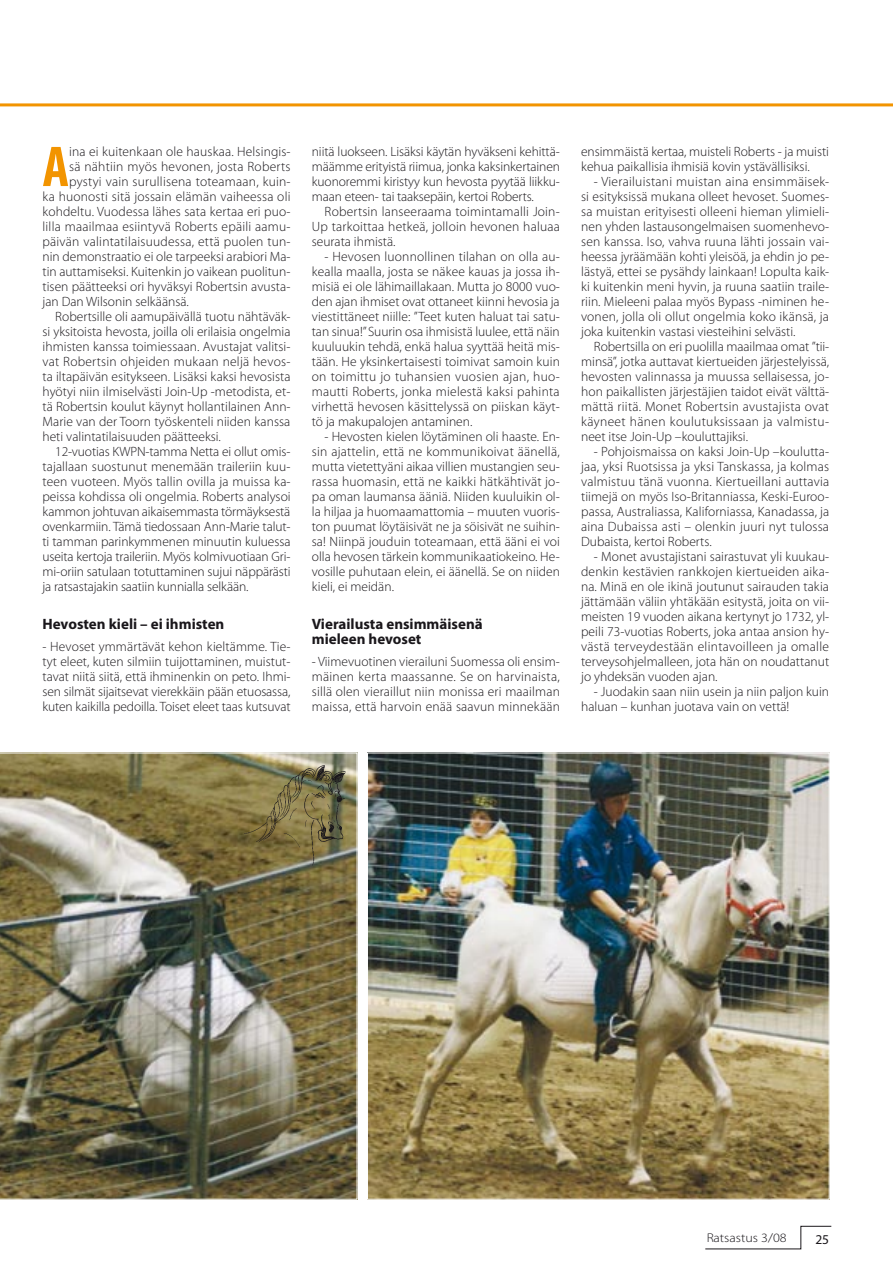
<style>
.page{position:relative;width:893px;height:1263px;background:#fff}
.page>*{position:absolute;margin:0;border:0;box-sizing:border-box;transform-origin:0 0}
.t1{font:700 condensed 58.05px "Myriad Pro";color:#f29400}
.t2{font:700 15px/15px "Myriad Pro";color:#1a171b}
.t3{font:300 13.5px/15px "Myriad Pro";color:#1a171b;text-align:justify}
.t4{font:13.5px "Myriad Pro";color:#1a171b}
.t5{font:300 12.75px "Myriad Pro";color:#1a171b;scale:1.1 1}
</style>
<div class="page">
<svg style="left:705px;top:1225px;width:127px;height:25px"></svg>
<img style="left:0;top:752px;width:357px;height:447px">
<img style="left:369px;top:754px;width:459px;height:443px">
<hr style="left:0;top:103px;width:893px;height:3px;background:#f29400">
<img style="left:245px;top:761px;width:106px;height:109px">
<h1 class="t1" style="left:43px;top:130px;width:28px">A</h1>
<p class="t3" style="left:69px;top:144px;width:223px">ina ei kuitenkaan ole hauskaa. Helsingis-</p>
<p class="t3" style="left:69px;top:159px;width:223px">sä nähtiin myös hevonen, josta Roberts</p>
<p class="t3" style="left:69px;top:174px;width:223px">pystyi vain surullisena toteamaan, kuin-</p>
<p class="t3" style="left:43px;top:189px;width:250px">ka huonosti sitä jossain elämän vaiheessa oli</p>
<p class="t3" style="left:43px;top:204px;width:250px">kohdeltu. Vuodessa lähes sata kertaa eri puo-</p>
<p class="t3" style="left:43px;top:219px;width:250px">lilla maailmaa esiintyvä Roberts epäili aamu-</p>
<p class="t3" style="left:43px;top:234px;width:250px">päivän valintatilaisuudessa, että puolen tun-</p>
<p class="t3" style="left:43px;top:249px;width:250px">nin demonstraatio ei ole tarpeeksi arabiori Ma-</p>
<p class="t3" style="left:43px;top:264px;width:250px">tin auttamiseksi. Kuitenkin jo vaikean puolitun-</p>
<p class="t3" style="left:43px;top:279px;width:250px">tisen päätteeksi ori hyväksyi Robertsin avusta-</p>
<p class="t3" style="left:43px;top:294px;width:148px">jan Dan Wilsonin selkäänsä.</p>
<p class="t3" style="left:55px;top:309px;width:237px">Robertsille oli aamupäivällä tuotu nähtäväk-</p>
<p class="t3" style="left:43px;top:324px;width:250px">si yksitoista hevosta, joilla oli erilaisia ongelmia</p>
<p class="t3" style="left:43px;top:339px;width:250px">ihmisten kanssa toimiessaan. Avustajat valitsi-</p>
<p class="t3" style="left:43px;top:354px;width:250px">vat Robertsin ohjeiden mukaan neljä hevos-</p>
<p class="t3" style="left:43px;top:369px;width:249px">ta iltapäivän esitykseen. Lisäksi kaksi hevosista</p>
<p class="t3" style="left:43px;top:384px;width:250px">hyötyi niin ilmiselvästi Join-Up -metodista, et-</p>
<p class="t3" style="left:43px;top:399px;width:250px">tä Robertsin koulut käynyt hollantilainen Ann-</p>
<p class="t3" style="left:43px;top:414px;width:249px">Marie van der Toorn työskenteli niiden kanssa</p>
<p class="t3" style="left:43px;top:429px;width:180px">heti valintatilaisuuden päätteeksi.</p>
<p class="t3" style="left:55px;top:444px;width:237px">12-vuotias KWPN-tamma Netta ei ollut omis-</p>
<p class="t3" style="left:43px;top:459px;width:250px">tajallaan suostunut menemään traileriin kuu-</p>
<p class="t3" style="left:43px;top:474px;width:250px">teen vuoteen. Myös tallin ovilla ja muissa ka-</p>
<p class="t3" style="left:43px;top:489px;width:250px">peissa kohdissa oli ongelmia. Roberts analysoi</p>
<p class="t3" style="left:43px;top:504px;width:249px">kammon johtuvan aikaisemmasta törmäyksestä</p>
<p class="t3" style="left:43px;top:519px;width:250px">ovenkarmiin. Tämä tiedossaan Ann-Marie talut-</p>
<p class="t3" style="left:43px;top:534px;width:249px">ti tamman parinkymmenen minuutin kuluessa</p>
<p class="t3" style="left:43px;top:549px;width:250px">useita kertoja traileriin. Myös kolmivuotiaan Gri-</p>
<p class="t3" style="left:43px;top:564px;width:250px">mi-oriin satulaan totuttaminen sujui näppärästi</p>
<p class="t3" style="left:43px;top:579px;width:207px">ja ratsastajakin saatiin kunnialla selkään.</p>
<p class="t2" style="left:43px;top:615px;width:183px">Hevosten kieli – ei ihmisten</p>
<p class="t3" style="left:43px;top:639px;width:250px">- Hevoset ymmärtävät kehon kieltämme. Tie&shy;tyt eleet, kuten silmiin tuijottaminen, muistut&shy;tavat niitä siitä, että ihminenkin on peto. Ihmi&shy;sen silmät sijaitsevat vierekkäin pään etuosassa, kuten kaikilla pedoilla. Toiset eleet taas kutsuvat</p>
<p class="t3" style="left:312px;top:144px;width:250px">niitä luokseen. Lisäksi käytän hyväkseni kehittä&shy;määmme erityistä riimua, jonka kaksinkertainen kuonoremmi kiristyy kun hevosta pyytää liikku&shy;maan eteen- tai taaksepäin, kertoi Roberts.</p>
<p class="t3" style="left:312px;top:204px;width:250px;text-indent:13px">Robertsin lanseeraama toimintamalli Join-Up tarkoittaa hetkeä, jolloin hevonen haluaa seurata ihmistä.</p>
<p class="t3" style="left:312px;top:249px;width:250px;text-indent:13px">- Hevosen luonnollinen tilahan on olla au&shy;kealla maalla, josta se näkee kauas ja jossa ih&shy;misiä ei ole lähimaillakaan. Mutta jo 8000 vuo&shy;den ajan ihmiset ovat ottaneet kiinni hevosia ja viestittäneet niille: ”Teet kuten haluat tai satu&shy;tan sinua!” Suurin osa ihmisistä luulee, että näin kuuluukin tehdä, enkä halua syyttää heitä mis&shy;tään. He yksinkertaisesti toimivat samoin kuin on toimittu jo tuhansien vuosien ajan, huo&shy;mautti Roberts, jonka mielestä kaksi pahinta virhettä hevosen käsittelyssä on piiskan käyt&shy;tö ja makupalojen antaminen.</p>
<p class="t3" style="left:312px;top:429px;width:250px;text-indent:13px">- Hevosten kielen löytäminen oli haaste. En&shy;sin ajattelin, että ne kommunikoivat äänellä, mutta vietettyäni aikaa villien mustangien seu&shy;rassa huomasin, että ne kaikki hätkähtivät jo&shy;pa oman laumansa ääniä. Niiden kuuluikin ol&shy;la hiljaa ja huomaamattomia – muuten vuoris&shy;ton puumat löytäisivät ne ja söisivät ne suihin&shy;sa! Niinpä jouduin toteamaan, että ääni ei voi olla hevosen tärkein kommunikaatiokeino. He&shy;vosille puhutaan elein, ei äänellä. Se on niiden kieli, ei meidän.</p>
<p class="t2" style="left:312px;top:615px;width:172px">Vierailusta ensimmäisenä mieleen hevoset</p>
<p class="t3" style="left:312px;top:654px;width:250px">- Viimevuotinen vierailuni Suomessa oli ensim&shy;mäinen kerta maassanne. Se on harvinaista, sillä olen vieraillut niin monissa eri maailman maissa, että harvoin enää saavun minnekään</p>
<p class="t3" style="left:581px;top:144px;width:249px">ensimmäistä kertaa, muisteli Roberts - ja muisti kehua paikallisia ihmisiä kovin ystävällisiksi.</p>
<p class="t3" style="left:581px;top:174px;width:250px;text-indent:13px">- Vierailuistani muistan aina ensimmäisek&shy;si esityksissä mukana olleet hevoset. Suomes&shy;sa muistan erityisesti olleeni hieman ylimieli&shy;nen yhden lastausongelmaisen suomenhevo&shy;sen kanssa. Iso, vahva ruuna lähti jossain vai&shy;heessa jyräämään kohti yleisöä, ja ehdin jo pe&shy;lästyä, ettei se pysähdy lainkaan! Lopulta kaik&shy;ki kuitenkin meni hyvin, ja ruuna saatiin traile&shy;riin. Mieleeni palaa myös Bypass -niminen he&shy;vonen, jolla oli ollut ongelmia koko ikänsä, ja joka kuitenkin vastasi viesteihini selvästi.</p>
<p class="t3" style="left:581px;top:339px;width:250px;text-indent:13px">Robertsilla on eri puolilla maailmaa omat ”tii&shy;minsä”, jotka auttavat kiertueiden järjestelyissä, hevosten valinnassa ja muussa sellaisessa, jo&shy;hon paikallisten järjestäjien taidot eivät välttä&shy;mättä riitä. Monet Robertsin avustajista ovat käyneet hänen koulutuksissaan ja valmistu&shy;neet itse Join-Up –kouluttajiksi.</p>
<p class="t3" style="left:581px;top:444px;width:250px;text-indent:13px">- Pohjoismaissa on kaksi Join-Up –koulutta&shy;jaa, yksi Ruotsissa ja yksi Tanskassa, ja kolmas valmistuu tänä vuonna. Kiertueillani auttavia tiimejä on myös Iso-Britanniassa, Keski-Euroo&shy;passa, Australiassa, Kaliforniassa, Kanadassa, ja aina Dubaissa asti – olenkin juuri nyt tulossa Dubaista, kertoi Roberts.</p>
<p class="t3" style="left:581px;top:549px;width:250px;text-indent:13px">- Monet avustajistani sairastuvat yli kuukau&shy;denkin kestävien rankkojen kiertueiden aika&shy;na. Minä en ole ikinä joutunut sairauden takia jättämään väliin yhtäkään esitystä, joita on vii&shy;meisten 19 vuoden aikana kertynyt jo 1732, yl&shy;peili 73-vuotias Roberts, joka antaa ansion hy&shy;västä terveydestään elintavoilleen ja omalle terveysohjelmalleen, jota hän on noudattanut jo yhdeksän vuoden ajan.</p>
<p class="t3" style="left:581px;top:684px;width:250px;text-indent:13px">- Juodakin saan niin usein ja niin paljon kuin haluan – kunhan juotava vain on vettä!</p>
<p class="t5" style="left:707px;top:1230px;width:74px">Ratsastus 3/08</p>
<p class="t4" style="left:815px;top:1231px;width:15px">25</p>
</div>
